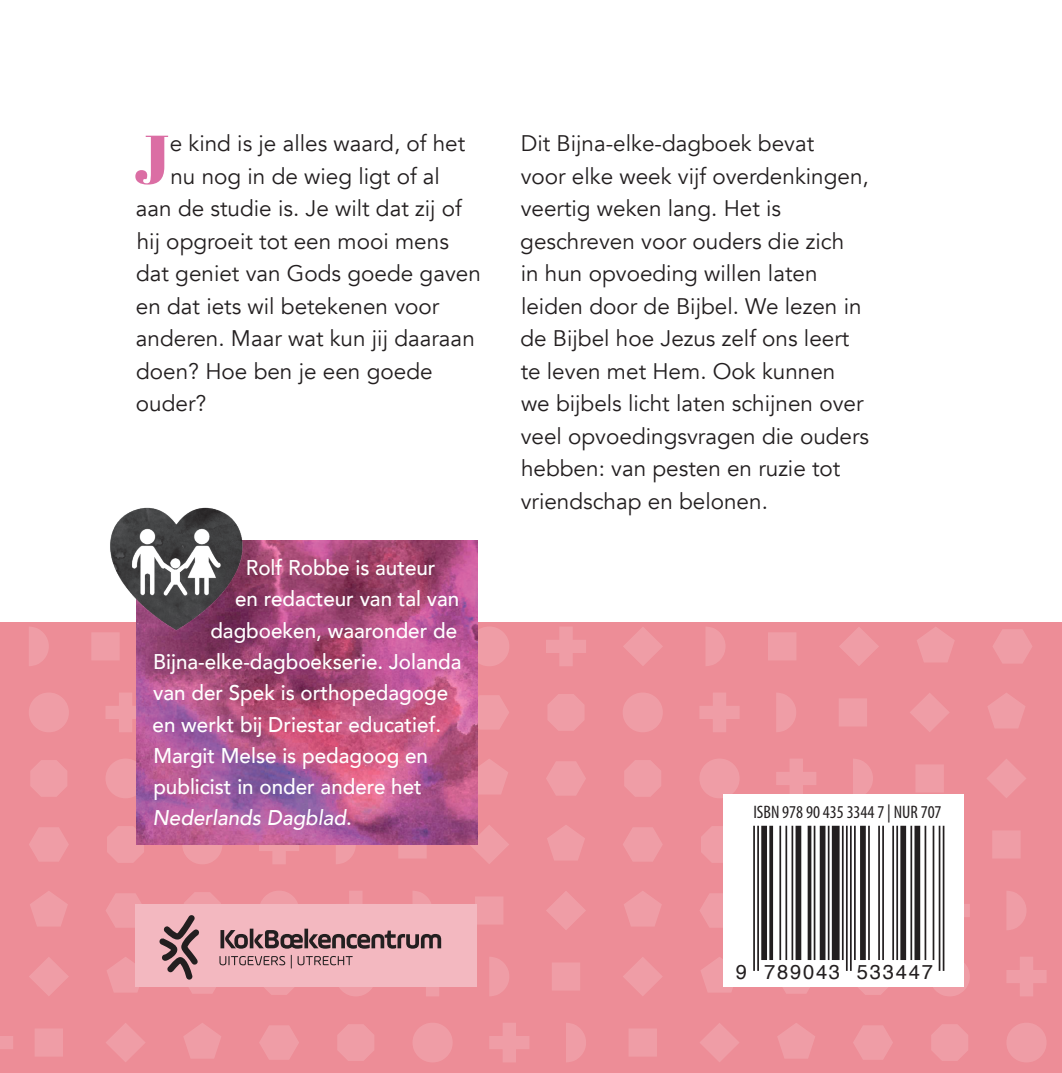
<style>
.page{position:relative;width:1062px;height:1073px;background:#fff}
.page>*{position:absolute;margin:0;border:0;box-sizing:border-box;transform-origin:0 0}
.t1{font:69px "Abril Fatface";color:#db6ea4}
.t2{font:22.5px/32.5px "Avenir";color:#231f20}
.t3{font:500 21.25px "Avenir";color:#fff}
.t4{font:italic 500 21.25px "Avenir";color:#fff}
.t5{font:20.25px "Helvetica";letter-spacing:.085em;color:#231f20}
.t6{font:condensed 18px "Myriad Pro";color:#231f20}
.s1{font-style:normal}
</style>
<div class="page">
<div style="left:0;top:621px;width:1062px;height:452px;background:#ed8d97"></div>
<svg style="left:29px;top:824px;width:991px;height:40px"></svg>
<svg style="left:30px;top:758px;width:996px;height:40px"></svg>
<svg style="left:29px;top:692px;width:996px;height:40px"></svg>
<div style="left:723px;top:794px;width:240px;height:192px;background:#fff"></div>
<hr style="left:757px;top:825px;width:2px;height:145px;background:#231f20">
<hr style="left:753px;top:825px;width:2px;height:145px;background:#231f20">
<div style="left:761px;top:825px;width:6px;height:135px;background:#231f20"></div>
<svg style="left:769px;top:825px;width:4px;height:65px"></svg>
<hr style="left:791px;top:825px;width:2px;height:135px;background:#231f20">
<hr style="left:785px;top:825px;width:2px;height:135px;background:#231f20">
<hr style="left:779px;top:825px;width:2px;height:135px;background:#231f20">
<div style="left:795px;top:825px;width:6px;height:135px;background:#231f20"></div>
<svg style="left:807px;top:825px;width:4px;height:65px"></svg>
<hr style="left:813px;top:825px;width:2px;height:135px;background:#231f20">
<div style="left:819px;top:825px;width:6px;height:135px;background:#231f20"></div>
<hr style="left:828px;top:825px;width:1px;height:135px;background:#231f20">
<div style="left:832px;top:825px;width:7px;height:135px;background:#231f20"></div>
<hr style="left:854px;top:825px;width:1px;height:135px;background:#231f20">
<hr style="left:850px;top:825px;width:1px;height:145px;background:#231f20">
<hr style="left:846px;top:825px;width:1px;height:145px;background:#231f20">
<hr style="left:842px;top:825px;width:1px;height:135px;background:#231f20">
<div style="left:860px;top:825px;width:5px;height:135px;background:#231f20"></div>
<hr style="left:896px;top:825px;width:2px;height:135px;background:#231f20">
<hr style="left:892px;top:825px;width:2px;height:135px;background:#231f20">
<hr style="left:882px;top:825px;width:2px;height:135px;background:#231f20">
<hr style="left:878px;top:825px;width:2px;height:135px;background:#231f20">
<hr style="left:868px;top:825px;width:2px;height:135px;background:#231f20">
<div style="left:900px;top:825px;width:6px;height:135px;background:#231f20"></div>
<hr style="left:910px;top:825px;width:2px;height:135px;background:#231f20">
<div style="left:914px;top:825px;width:6px;height:135px;background:#231f20"></div>
<hr style="left:942px;top:825px;width:2px;height:145px;background:#231f20">
<hr style="left:938px;top:825px;width:2px;height:145px;background:#231f20">
<hr style="left:932px;top:825px;width:2px;height:135px;background:#231f20">
<hr style="left:924px;top:825px;width:2px;height:135px;background:#231f20">
<svg style="left:29px;top:890px;width:1017px;height:106px"></svg>
<img style="left:136px;top:541px;width:341px;height:303px">
<img style="left:100px;top:507px;width:148px;height:119px">
<svg style="left:29px;top:626px;width:1003px;height:40px"></svg>
<svg style="left:0;top:1036px;width:13px;height:13px"></svg>
<svg style="left:35px;top:1023px;width:1011px;height:39px"></svg>
<h1 class="t1" style="left:134px;top:111px;width:37px">J</h1>
<p class="t2" style="left:170px;top:128px;width:297px">e kind is je alles waard, of het</p>
<p class="t2" style="left:170px;top:160px;width:271px">nu nog in de wieg ligt of al</p>
<p class="t2" style="left:136px;top:193px;width:327px">aan de studie is. Je wilt dat zij of</p>
<p class="t2" style="left:137px;top:225px;width:314px">hij opgroeit tot een mooi mens</p>
<p class="t2" style="left:136px;top:258px;width:346px">dat geniet van Gods goede gaven</p>
<p class="t2" style="left:136px;top:290px;width:305px">en dat iets wil betekenen voor</p>
<p class="t2" style="left:136px;top:323px;width:340px">anderen. Maar wat kun jij daaraan</p>
<p class="t2" style="left:136px;top:355px;width:298px">doen? Hoe ben je een goede</p>
<p class="t2" style="left:136px;top:388px;width:72px">ouder?</p>
<p class="t3" style="left:246px;top:549px;width:191px">Rolf Robbe is auteur</p>
<p class="t3" style="left:235px;top:580px;width:226px">en redacteur van tal van</p>
<p class="t3" style="left:210px;top:612px;width:248px">dagboeken, waaronder de</p>
<p class="t3" style="left:153px;top:643px;width:310px">Bijna-elke-dagboekserie. Jolanda</p>
<p class="t3" style="left:153px;top:674px;width:296px">van der Spek is orthopedagoge</p>
<p class="t3" style="left:153px;top:705px;width:290px">en werkt bij Driestar educatief.</p>
<p class="t3" style="left:153px;top:737px;width:276px">Margit Melse is pedagoog en</p>
<p class="t3" style="left:153px;top:768px;width:270px">publicist in onder andere het</p>
<p class="t4" style="left:153px;top:805px;width:201px">Nederlands Dagblad<span class="s1">.</span></p>
<p class="t2" style="left:520px;top:128px;width:350px">Dit Bijna-elke-dagboek bevat<br>voor elke week vijf overdenkingen, veertig weken lang. Het is geschreven voor ouders die zich<br>in hun opvoeding willen laten leiden door de Bijbel. We lezen in de Bijbel hoe Jezus zelf ons leert te leven met Hem. Ook kunnen we bijbels licht laten schijnen over veel opvoedingsvragen die ouders hebben: van pesten en ruzie tot vriendschap en belonen.</p>
<p class="t6" style="left:753px;top:801px;width:190px">ISBN 978 90 435 3344 7 | NUR 707</p>
<p class="t5" style="left:736px;top:956px;width:198px">9 789043 533447</p>
</div>
